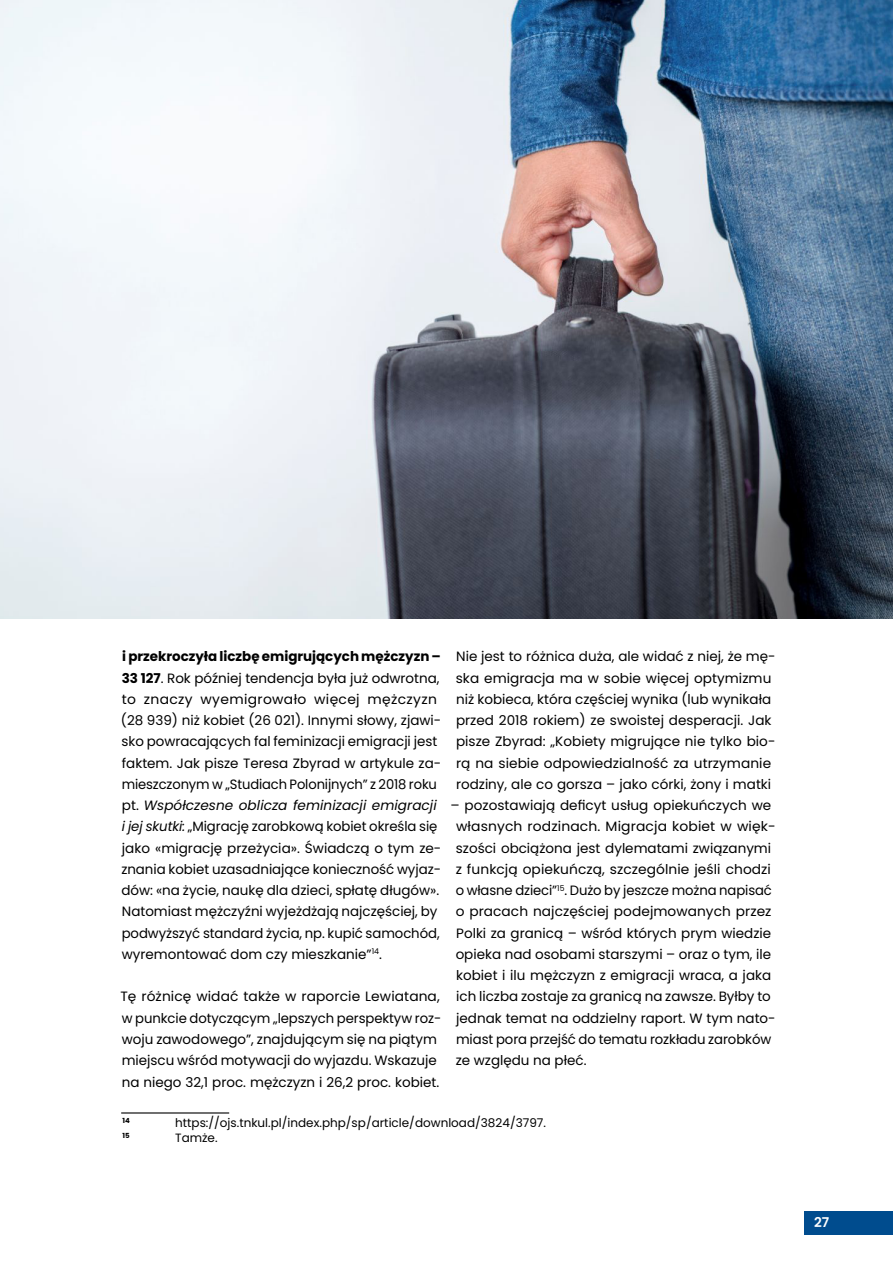
<style>
.page{position:relative;width:893px;height:1263px;background:#fff}
.page>*{position:absolute;margin:0;border:0;box-sizing:border-box;transform-origin:0 0}
.t1{font:13.5px/21.3px "Poppins";color:#000}
.t2{font:600 13.5px "Poppins";color:#fff}
.t3{font:12px "Poppins";color:#000}
.t4{font:700 7.05px "Poppins";color:#000}
.s1{font-weight:700}
.s2{font-style:italic}
</style>
<div class="page">
<div style="left:804px;top:1211px;width:89px;height:24px;background:#004c8e"></div>
<hr style="left:121px;top:1112px;width:108px;height:1px;background:#000">
<img style="left:0;top:0;width:893px;height:619px">
<p class="t1" style="left:121px;top:646px;width:322px"><span class="s1">i przekroczyła liczbę emigrujących mężczyzn – 33 127</span>. Rok później tendencja była już odwrotna, to znaczy wyemigrowało więcej mężczyzn (28 939) niż kobiet (26 021). Innymi słowy, zjawi&shy;sko powracających fal feminizacji emigracji jest faktem. Jak pisze Teresa Zbyrad w artykule za&shy;mieszczonym w „Studiach Polonijnych” z 2018 roku pt. <span class="s2">Współczesne oblicza feminizacji emigracji i jej skutki:</span> „Migrację zarobkową kobiet określa się jako «migrację przeżycia». Świadczą o tym ze&shy;znania kobiet uzasadniające konieczność wyjaz&shy;dów: «na życie, naukę dla dzieci, spłatę długów».<br>Natomiast mężczyźni wyjeżdżają najczęściej, by podwyższyć standard życia, np. kupić samochód, wyremontować dom czy mieszkanie”<sup>14</sup>.</p>
<p class="t1" style="left:120px;top:986px;width:322px">Tę różnicę widać także w raporcie Lewiatana, w punkcie dotyczącym „lepszych perspektyw roz&shy;woju zawodowego”, znajdującym się na piątym miejscu wśród motywacji do wyjazdu. Wskazuje na niego 32,1 proc. mężczyzn i 26,2 proc. kobiet.</p>
<p class="t4" style="left:122px;top:1117px;width:9px">14</p>
<p class="t3" style="left:175px;top:1116px;width:372px">https://ojs.tnkul.pl/index.php/sp/article/download/3824/3797.</p>
<p class="t4" style="left:122px;top:1131px;width:9px">15</p>
<p class="t3" style="left:175px;top:1130px;width:44px">Tamże.</p>
<p class="t1" style="left:456px;top:646px;width:321px">Nie jest to różnica duża, ale widać z niej, że mę&shy;ska emigracja ma w sobie więcej optymizmu niż kobieca, która częściej wynika (lub wynikała przed 2018 rokiem) ze swoistej desperacji. Jak pisze Zbyrad: „Kobiety migrujące nie tylko bio&shy;rą na siebie odpowiedzialność za utrzymanie rodziny, ale co gorsza – jako córki, żony i matki</p>
<p class="t1" style="left:456px;top:795px;width:322px;text-indent:-5px">– pozostawiają deficyt usług opiekuńczych we własnych rodzinach. Migracja kobiet w więk&shy;szości obciążona jest dylematami związanymi z funkcją opiekuńczą, szczególnie jeśli chodzi o własne dzieci”<sup>15</sup>. Dużo by jeszcze można napisać o pracach najczęściej podejmowanych przez Polki za granicą – wśród których prym wiedzie opieka nad osobami starszymi – oraz o tym, ile kobiet i ilu mężczyzn z emigracji wraca, a jaka ich liczba zostaje za granicą na zawsze. Byłby to jednak temat na oddzielny raport. W tym nato&shy;miast pora przejść do tematu rozkładu zarobków ze względu na płeć.</p>
<p class="t2" style="left:814px;top:1214px;width:17px">27</p>
</div>
